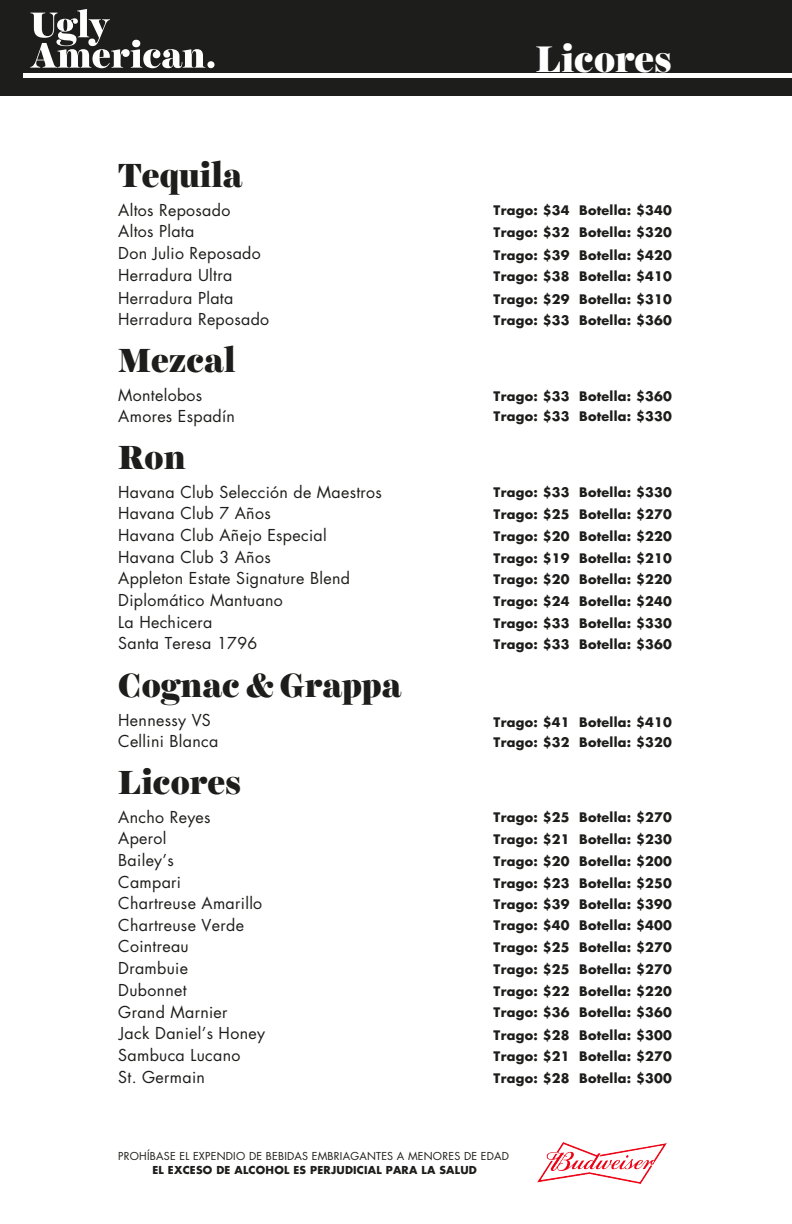
<style>
.page{position:relative;width:792px;height:1224px;background:#fff}
.page>*{position:absolute;margin:0;border:0;box-sizing:border-box;transform-origin:0 0}
.t1{font:900 37.6px "Harriet Display";color:#fff}
.t2{font:900 34px "Harriet Display";color:#1d1d1b}
.t3{font:16px/21.7px "Futura Std";letter-spacing:.02em;color:#1d1d1b}
.t4{font:700 12.8px/21.7px "Futura Std";letter-spacing:.02em;color:#1d1d1b;text-align:justify}
.t5{font:10.7px "Futura Std";letter-spacing:.02em;color:#1d1d1b}
.t6{font:700 10.7px "Futura Std";letter-spacing:.02em;color:#1d1d1b}
</style>
<div class="page">
<img style="left:537px;top:1142px;width:130px;height:42px">
<div style="left:0;top:0;width:792px;height:96px;background:#1d1d1b"></div>
<img style="left:30px;top:9px;width:152px;height:59px">
<hr style="left:23px;top:74px;width:769px;height:3px;background:#fff">
<h2 class="t2" style="left:118px;top:151px;width:126px">Tequila</h2>
<p class="t3" style="left:118px;top:199px;width:114px">Altos Reposado</p>
<p class="t3" style="left:118px;top:221px;width:144px">Altos Plata<br>Don Julio Reposado</p>
<p class="t3" style="left:118px;top:287px;width:117px">Herradura Plata</p>
<p class="t3" style="left:118px;top:264px;width:116px">Herradura Ultra</p>
<p class="t3" style="left:118px;top:309px;width:153px">Herradura Reposado</p>
<h2 class="t2" style="left:118px;top:336px;width:119px">Mezcal</h2>
<p class="t3" style="left:118px;top:384px;width:118px">Montelobos<br>Amores Espadín</p>
<h2 class="t2" style="left:118px;top:433px;width:69px">Ron</h2>
<p class="t3" style="left:118px;top:481px;width:265px">Havana Club Selección de Maestros<br>Havana Club 7 Años<br>Havana Club Añejo Especial<br>Havana Club 3 Años<br>Appleton Estate Signature Blend<br>Diplomático Mantuano<br>La Hechicera<br>Santa Teresa 1796</p>
<h2 class="t2" style="left:118px;top:661px;width:285px">Cognac &amp; Grappa</h2>
<p class="t3" style="left:118px;top:710px;width:102px;line-height:20.8px">Hennessy VS<br>Cellini Blanca</p>
<h2 class="t2" style="left:118px;top:758px;width:124px">Licores</h2>
<p class="t3" style="left:118px;top:806px;width:94px">Ancho Reyes</p>
<p class="t3" style="left:118px;top:828px;width:148px">Aperol<br>Bailey’s<br>Campari<br>Chartreuse Amarillo<br>Chartreuse Verde<br>Cointreau<br>Drambuie<br>Dubonnet<br>Grand Marnier<br>Jack Daniel’s Honey<br>Sambuca Lucano<br>St. Germain</p>
<h1 class="t1" style="left:536px;top:32px;width:137px">Licores</h1>
<p class="t4" style="left:494px;top:199px;width:180px">Trago: $34 Botella: $340<br>Trago: $32 Botella: $320<br>Trago: $39 Botella: $420<br>Trago: $38 Botella: $410</p>
<p class="t4" style="left:494px;top:288px;width:180px;line-height:21.3px">Trago: $29 Botella: $310<br>Trago: $33 Botella: $360</p>
<p class="t4" style="left:494px;top:385px;width:180px">Trago: $33 Botella: $360</p>
<p class="t4" style="left:494px;top:405px;width:180px">Trago: $33 Botella: $330</p>
<p class="t4" style="left:494px;top:481px;width:180px">Trago: $33 Botella: $330<br>Trago: $25 Botella: $270<br>Trago: $20 Botella: $220<br>Trago: $19 Botella: $210<br>Trago: $20 Botella: $220<br>Trago: $24 Botella: $240<br>Trago: $33 Botella: $330<br>Trago: $33 Botella: $360</p>
<p class="t4" style="left:494px;top:712px;width:180px;line-height:19.9px">Trago: $41 Botella: $410<br>Trago: $32 Botella: $320</p>
<p class="t4" style="left:494px;top:806px;width:180px">Trago: $25 Botella: $270<br>Trago: $21 Botella: $230<br>Trago: $20 Botella: $200<br>Trago: $23 Botella: $250<br>Trago: $39 Botella: $390<br>Trago: $40 Botella: $400<br>Trago: $25 Botella: $270<br>Trago: $25 Botella: $270<br>Trago: $22 Botella: $220<br>Trago: $36 Botella: $360<br>Trago: $28 Botella: $300<br>Trago: $21 Botella: $270<br>Trago: $28 Botella: $300</p>
<p class="t5" style="left:118px;top:1149px;width:392px">PROHÍBASE EL EXPENDIO DE BEBIDAS EMBRIAGANTES A MENORES DE EDAD</p>
<p class="t6" style="left:152px;top:1163px;width:326px">EL EXCESO DE ALCOHOL ES PERJUDICIAL PARA LA SALUD</p>
</div>
